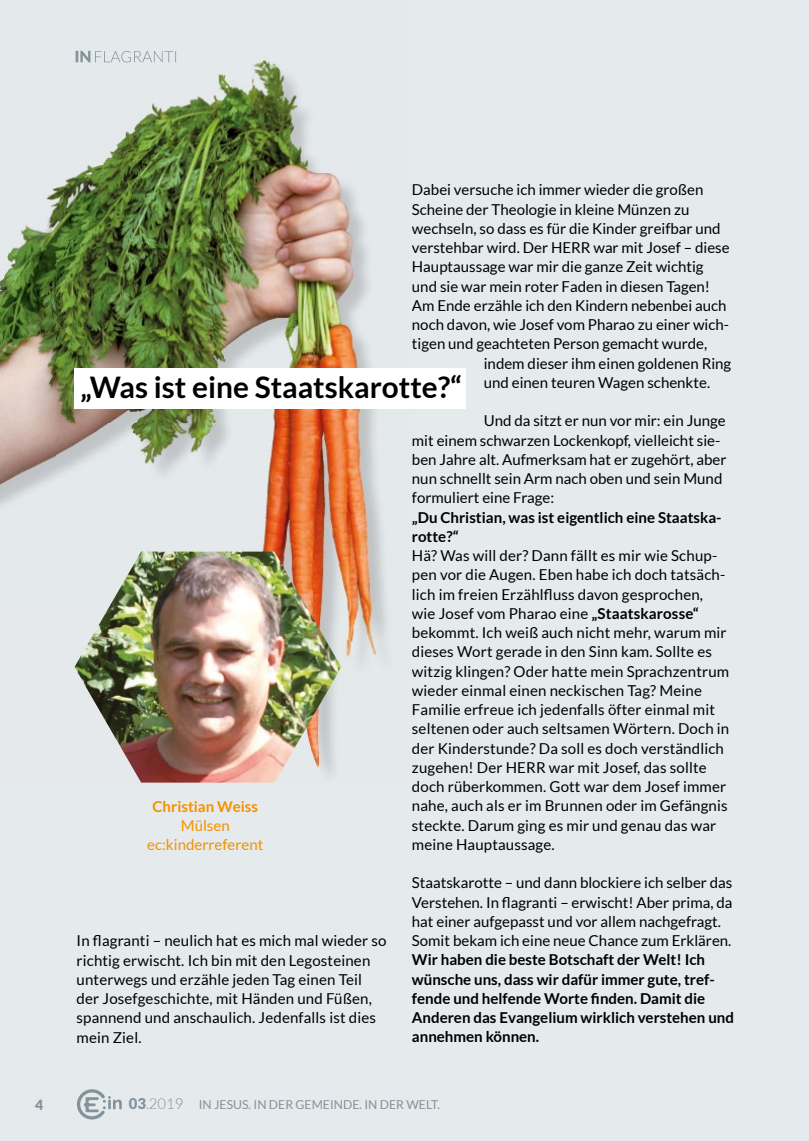
<style>
.page{position:relative;width:809px;height:1141px;background:#e5eaec}
.page>*{position:absolute;margin:0;border:0;box-sizing:border-box;transform-origin:0 0}
.t1{font:700 29.75px "Lato";color:#000}
.t2{font:15.05px/19.2px "Lato";color:#000}
.t3{font:700 15.05px/19.2px "Lato";color:#000}
.t4{font:15.05px/19.2px "Lato";color:#f39200;text-align:center}
.t5{font:700 15.05px "Lato";color:#f39200}
.t6{font:900 14px "Lato";color:#83929b}
.t7{font:12.25px "Lato";color:#83929b}
.s1{font-weight:700}
.s2{font-weight:900;font-size:14.88px}
.s3{font-weight:300;font-size:14.88px}
</style>
<div class="page">
<img style="left:0;top:103px;width:396px;height:565px">
<img style="left:176px;top:59px;width:220px;height:62px">
<img style="left:75px;top:50px;width:102px;height:14px">
<img style="left:76px;top:51px;width:14px;height:11px">
<img style="left:95px;top:51px;width:83px;height:11px">
<img style="left:74px;top:552px;width:267px;height:231px">
<div style="left:74px;top:369px;width:391px;height:40px;background:#fff"></div>
<svg style="left:77px;top:1089px;width:45px;height:30px"></svg>
<p class="t2" style="left:412px;top:180px;width:293px">Dabei versuche ich immer wieder die großen</p>
<p class="t2" style="left:412px;top:200px;width:279px">Scheine der Theologie in kleine Münzen zu</p>
<p class="t2" style="left:412px;top:219px;width:310px">wechseln, so dass es für die Kinder greifbar und</p>
<p class="t2" style="left:412px;top:238px;width:319px">verstehbar wird. Der HERR war mit Josef – diese</p>
<p class="t2" style="left:412px;top:257px;width:293px">Hauptaussage war mir die ganze Zeit wichtig</p>
<p class="t2" style="left:412px;top:277px;width:300px">und sie war mein roter Faden in diesen Tagen!</p>
<p class="t2" style="left:412px;top:296px;width:316px">Am Ende erzähle ich den Kindern nebenbei auch</p>
<p class="t2" style="left:412px;top:315px;width:318px">noch davon, wie Josef vom Pharao zu einer wich-</p>
<p class="t2" style="left:412px;top:334px;width:297px">tigen und geachteten Person gemacht wurde,</p>
<p class="t2" style="left:484px;top:354px;width:249px">indem dieser ihm einen goldenen Ring</p>
<p class="t2" style="left:484px;top:373px;width:228px">und einen teuren Wagen schenkte.</p>
<p class="t2" style="left:412px;top:411px;width:316px;text-indent:72px">Und da sitzt er nun vor mir: ein Junge mit einem schwarzen Lockenkopf, vielleicht sie&shy;ben Jahre alt. Aufmerksam hat er zugehört, aber nun schnellt sein Arm nach oben und sein Mund formuliert eine Frage:</p>
<p class="t3" style="left:412px;top:507px;width:311px">„Du Christian, was ist eigentlich eine Staatska&shy;rotte?“</p>
<p class="t2" style="left:412px;top:546px;width:319px">Hä? Was will der? Dann fällt es mir wie Schup&shy;pen vor die Augen. Eben habe ich doch tatsäch&shy;lich im freien Erzählfluss davon gesprochen, wie Josef vom Pharao eine <span class="s1">„Staatskarosse“ </span>bekommt. Ich weiß auch nicht mehr, warum mir dieses Wort gerade in den Sinn kam. Sollte es witzig klingen? oder hatte mein Sprachzentrum wieder einmal einen neckischen Tag? Meine Familie erfreue ich jedenfalls öfter einmal mit seltenen oder auch seltsamen Wörtern. Doch in der Kinderstunde? Da soll es doch verständlich zugehen! Der HERR war mit Josef, das sollte doch rüberkommen. Gott war dem Josef immer nahe, auch als er im Brunnen oder im Gefängnis steckte. Darum ging es mir und genau das war meine Hauptaussage.</p>
<p class="t2" style="left:412px;top:873px;width:322px">Staatskarotte – und dann blockiere ich selber das Verstehen. In flagranti – erwischt! Aber prima, da hat einer aufgepasst und vor allem nachgefragt.<br>Somit bekam ich eine neue Chance zum Erklären.</p>
<p class="t3" style="left:412px;top:950px;width:323px">Wir haben die beste Botschaft der Welt! Ich wünsche uns, dass wir dafür immer gute, tref&shy;fende und helfende Worte finden. Damit die Anderen das Evangelium wirklich verstehen und annehmen können.</p>
<h1 class="t1" style="left:80px;top:370px;width:383px">„Was ist eine Staatskarotte?“</h1>
<p class="t5" style="left:152px;top:797px;width:107px">Christian Weiss</p>
<p class="t4" style="left:147px;top:816px;width:118px">Mülsen ec:kinderreferent</p>
<p class="t2" style="left:77px;top:931px;width:311px">In flagranti – neulich hat es mich mal wieder so richtig erwischt. Ich bin mit den Legosteinen unterwegs und erzähle jeden Tag einen Teil der Josefgeschichte, mit Händen und Füßen, spannend und anschaulich. Jedenfalls ist dies mein Ziel.</p>
<p class="t6" style="left:35px;top:1097px;width:10px">4</p>
<p class="t7" style="left:129px;top:1098px;width:313px"><span class="s2">03</span><span class="s3">.2019</span> IN JESUS. IN DER GEMEINDE. IN DER WELT.</p>
</div>
